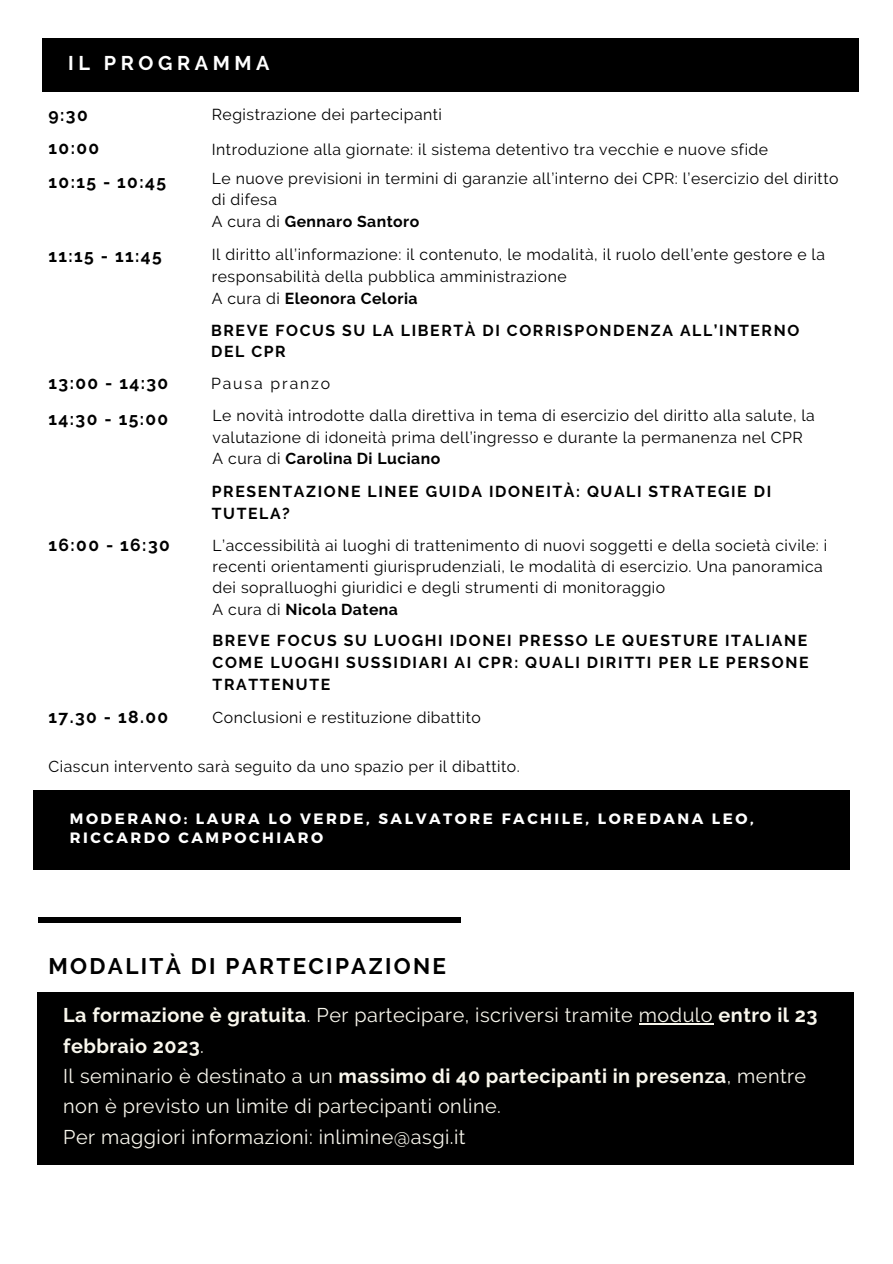
<style>
.page{position:relative;width:893px;height:1264px;background:#fff}
.page>*{position:absolute;margin:0;border:0;box-sizing:border-box;transform-origin:0 0}
.t1{font:700 22.5px "Raleway";letter-spacing:.1em;color:#000}
.t2{font:19.8px/30.3px "Raleway";letter-spacing:.025em;color:#f9f7ed}
.t3{font:700 19.8px "Raleway";letter-spacing:.23em;color:#fff}
.t4{font:700 17.4px "Raleway";letter-spacing:.08em;color:#000}
.t5{font:15.75px/21.3px "Raleway";letter-spacing:.03em;color:#000}
.t6{font:700 15.75px/21.8px "Raleway";letter-spacing:.1em;color:#000}
.t7{font:15.75px "Raleway";letter-spacing:.12em;color:#000}
.t8{font:700 15px/19px "Montserrat";letter-spacing:.17em;color:#fff}
.s1{font-weight:700}
</style>
<div class="page">
<div style="left:43px;top:38px;width:816px;height:54px;background:#000"></div>
<div style="left:38px;top:992px;width:816px;height:172px;background:#000"></div>
<hr style="left:639px;top:1023px;width:74px;height:1px;background:#f9f7ed">
<div style="left:38px;top:916px;width:422px;height:6px;background:#000"></div>
<div style="left:33px;top:790px;width:816px;height:80px;background:#000"></div>
<p class="t3" style="left:68px;top:52px;width:203px">IL PROGRAMMA</p>
<p class="t4" style="left:49px;top:104px;width:41px">9:30</p>
<p class="t5" style="left:212px;top:103px;width:232px">Registrazione dei partecipanti</p>
<p class="t5" style="left:212px;top:139px;width:557px">Introduzione alla giornate: il sistema detentivo tra vecchie e nuove sfide</p>
<p class="t4" style="left:49px;top:172px;width:119px">10:15 - 10:45</p>
<p class="t4" style="left:49px;top:137px;width:52px">10:00</p>
<p class="t5" style="left:212px;top:168px;width:628px">Le nuove previsioni in termini di garanzie all’interno dei CPR: l’esercizio del diritto di difesa<br>A cura di <span class="s1">Gennaro Santoro</span></p>
<p class="t4" style="left:49px;top:245px;width:115px">11:15 - 11:45</p>
<p class="t5" style="left:212px;top:244px;width:614px;line-height:21.8px">Il diritto all’informazione: il contenuto, le modalità, il ruolo dell’ente gestore e la responsabilità della pubblica amministrazione<br>A cura di <span class="s1">Eleonora Celoria</span></p>
<p class="t6" style="left:211px;top:319px;width:589px">BREVE FOCUS SU LA LIBERTÀ DI CORRISPONDENZA ALL’INTERNO<br>DEL CPR</p>
<p class="t4" style="left:49px;top:373px;width:121px">13:00 - 14:30</p>
<p class="t7" style="left:211px;top:374px;width:121px">Pausa pranzo</p>
<p class="t4" style="left:49px;top:408px;width:121px">14:30 - 15:00</p>
<p class="t4" style="left:49px;top:534px;width:123px">16:00 - 16:30</p>
<p class="t5" style="left:212px;top:404px;width:603px;line-height:21.8px">Le novità introdotte dalla direttiva in tema di esercizio del diritto alla salute, la valutazione di idoneità prima dell’ingresso e durante la permanenza nel CPR<br>A cura di <span class="s1">Carolina Di Luciano</span></p>
<p class="t6" style="left:212px;top:481px;width:561px">PRESENTAZIONE LINEE GUIDA IDONEITÀ: QUALI STRATEGIE DI<br>TUTELA?</p>
<p class="t5" style="left:212px;top:534px;width:616px">L’accessibilità ai luoghi di trattenimento di nuovi soggetti e della società civile: i recenti orientamenti giurisprudenziali, le modalità di esercizio. Una panoramica dei sopralluoghi giuridici e degli strumenti di monitoraggio<br>A cura di <span class="s1">Nicola Datena</span></p>
<p class="t6" style="left:212px;top:629px;width:597px;text-align:justify">BREVE FOCUS SU LUOGHI IDONEI PRESSO LE QUESTURE ITALIANE COME LUOGHI SUSSIDIARI AI CPR: QUALI DIRITTI PER LE PERSONE TRATTENUTE</p>
<p class="t4" style="left:49px;top:706px;width:121px">17.30 - 18.00</p>
<p class="t5" style="left:212px;top:706px;width:270px">Conclusioni e restituzione dibattito</p>
<p class="t5" style="left:49px;top:755px;width:472px">Ciascun intervento sarà seguito da uno spazio per il dibattito.</p>
<p class="t8" style="left:70px;top:808px;width:685px">MODERANO: LAURA LO VERDE, SALVATORE FACHILE, LOREDANA LEO,<br>RICCARDO CAMPOCHIARO</p>
<h1 class="t1" style="left:49px;top:952px;width:399px">MODALITÀ DI PARTECIPAZIONE</h1>
<p class="t2" style="left:63px;top:1000px;width:755px"><span class="s1">La formazione è gratuita</span>. Per partecipare, iscriversi tramite modulo <span class="s1">entro il 23 febbraio 2023</span>.<br>Il seminario è destinato a un <span class="s1">massimo di 40 partecipanti in presenza</span>, mentre non è previsto un limite di partecipanti online.<br>Per maggiori informazioni: inlimine@asgi.it</p>
</div>
